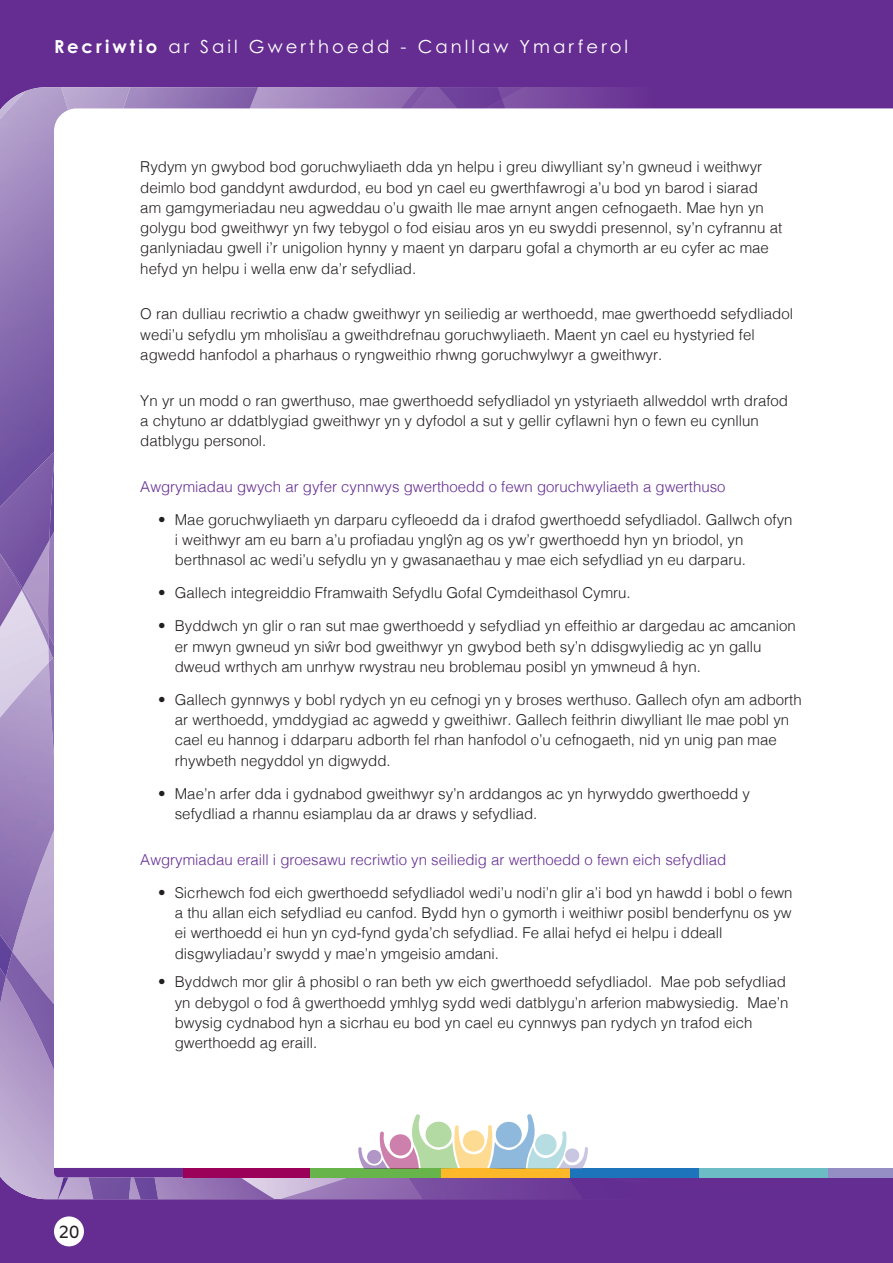
<style>
.page{position:relative;width:893px;height:1263px;background:#652d91}
.page>*{position:absolute;margin:0;border:0;box-sizing:border-box;transform-origin:0 0}
.t1{font:18px "Century Gothic Pro";letter-spacing:.17em;color:#fff}
.t2{font:300 18px "Cocon Pro";color:#231f20}
.t3{font:300 15px/20.2px "Helvetica";color:#231f20}
.t4{font:300 15px "Helvetica";color:#652d91}
.s1{font-weight:700}
</style>
<div class="page">
<div style="left:54px;top:1216px;width:30px;height:30px;background:#fff;border-radius:50%"></div>
<img style="left:325px;top:87px;width:103px;height:21px">
<img style="left:502px;top:87px;width:22px;height:12px">
<img style="left:0;top:520px;width:49px;height:20px">
<img style="left:0;top:536px;width:22px;height:4px">
<img style="left:95px;top:87px;width:163px;height:21px">
<img style="left:0;top:87px;width:95px;height:433px">
<img style="left:502px;top:99px;width:29px;height:9px">
<img style="left:438px;top:87px;width:64px;height:21px">
<img style="left:668px;top:1177px;width:225px;height:1px">
<div style="left:54px;top:108px;width:839px;height:1060px;background:#fff"></div>
<div style="left:570px;top:1168px;width:129px;height:9px;background:#1e74bb"></div>
<div style="left:699px;top:1168px;width:130px;height:9px;background:#6bbcc5"></div>
<div style="left:828px;top:1168px;width:65px;height:9px;background:#948ec4"></div>
<svg style="left:0;top:540px;width:590px;height:659px;background:#f1edf3"></svg>
<p class="t1" style="left:54px;top:36px;width:576px"><span class="s1">Recriwtio</span> ar Sail Gwerthoedd - Canllaw Ymarferol</p>
<p class="t3" style="left:140px;top:156px;width:643px">Rydym yn gwybod bod goruchwyliaeth dda yn helpu i greu diwylliant sy’n gwneud i weithwyr deimlo bod ganddynt awdurdod, eu bod yn cael eu gwerthfawrogi a’u bod yn barod i siarad am gamgymeriadau neu agweddau o’u gwaith lle mae arnynt angen cefnogaeth. Mae hyn yn golygu bod gweithwyr yn fwy tebygol o fod eisiau aros yn eu swyddi presennol, sy’n cyfrannu at ganlyniadau gwell i’r unigolion hynny y maent yn darparu gofal a chymorth ar eu cyfer ac mae hefyd yn helpu i wella enw da’r sefydliad.</p>
<p class="t3" style="left:140px;top:303px;width:654px">O ran dulliau recriwtio a chadw gweithwyr yn seiliedig ar werthoedd, mae gwerthoedd sefydliadol wedi’u sefydlu ym mholisïau a gweithdrefnau goruchwyliaeth. Maent yn cael eu hystyried fel agwedd hanfodol a pharhaus o ryngweithio rhwng goruchwylwyr a gweithwyr.</p>
<p class="t3" style="left:140px;top:389px;width:649px">Yn yr un modd o ran gwerthuso, mae gwerthoedd sefydliadol yn ystyriaeth allweddol wrth drafod a chytuno ar ddatblygiad gweithwyr yn y dyfodol a sut y gellir cyflawni hyn o fewn eu cynllun datblygu personol.</p>
<p class="t4" style="left:140px;top:474px;width:587px">Awgrymiadau gwych ar gyfer cynnwys gwerthoedd o fewn goruchwyliaeth a gwerthuso</p>
<p class="t3" style="left:175px;top:508px;width:619px;text-indent:-16px">• Mae goruchwyliaeth yn darparu cyfleoedd da i drafod gwerthoedd sefydliadol. Gallwch ofyn i weithwyr am eu barn a’u profiadau ynglŷn ag os yw’r gwerthoedd hyn yn briodol, yn berthnasol ac wedi’u sefydlu yn y gwasanaethau y mae eich sefydliad yn eu darparu.</p>
<p class="t3" style="left:158px;top:582px;width:474px">• Gallech integreiddio Fframwaith Sefydlu Gofal Cymdeithasol Cymru.</p>
<p class="t3" style="left:175px;top:615px;width:623px;text-indent:-16px">• Byddwch yn glir o ran sut mae gwerthoedd y sefydliad yn effeithio ar dargedau ac amcanion er mwyn gwneud yn siŵr bod gweithwyr yn gwybod beth sy’n ddisgwyliedig ac yn gallu dweud wrthych am unrhyw rwystrau neu broblemau posibl yn ymwneud â hyn.</p>
<p class="t3" style="left:175px;top:688px;width:628px;text-indent:-16px">• Gallech gynnwys y bobl rydych yn eu cefnogi yn y broses werthuso. Gallech ofyn am adborth ar werthoedd, ymddygiad ac agwedd y gweithiwr. Gallech feithrin diwylliant lle mae pobl yn cael eu hannog i ddarparu adborth fel rhan hanfodol o’u cefnogaeth, nid yn unig pan mae rhywbeth negyddol yn digwydd.</p>
<p class="t3" style="left:175px;top:782px;width:577px;text-indent:-16px">• Mae’n arfer dda i gydnabod gweithwyr sy’n arddangos ac yn hyrwyddo gwerthoedd y sefydliad a rhannu esiamplau da ar draws y sefydliad.</p>
<p class="t4" style="left:140px;top:847px;width:587px">Awgrymiadau eraill i groesawu recriwtio yn seiliedig ar werthoedd o fewn eich sefydliad</p>
<p class="t3" style="left:175px;top:881px;width:619px;text-indent:-16px">• Sicrhewch fod eich gwerthoedd sefydliadol wedi’u nodi’n glir a’i bod yn hawdd i bobl o fewn a thu allan eich sefydliad eu canfod. Bydd hyn o gymorth i weithiwr posibl benderfynu os yw ei werthoedd ei hun yn cyd-fynd gyda’ch sefydliad. Fe allai hefyd ei helpu i ddeall disgwyliadau’r swydd y mae’n ymgeisio amdani.</p>
<p class="t3" style="left:175px;top:971px;width:615px;text-indent:-16px">• Byddwch mor glir â phosibl o ran beth yw eich gwerthoedd sefydliadol. Mae pob sefydliad yn debygol o fod â gwerthoedd ymhlyg sydd wedi datblygu’n arferion mabwysiedig. Mae’n bwysig cydnabod hyn a sicrhau eu bod yn cael eu cynnwys pan rydych yn trafod eich gwerthoedd ag eraill.</p>
<p class="t2" style="left:59px;top:1219px;width:22px">20</p>
</div>
